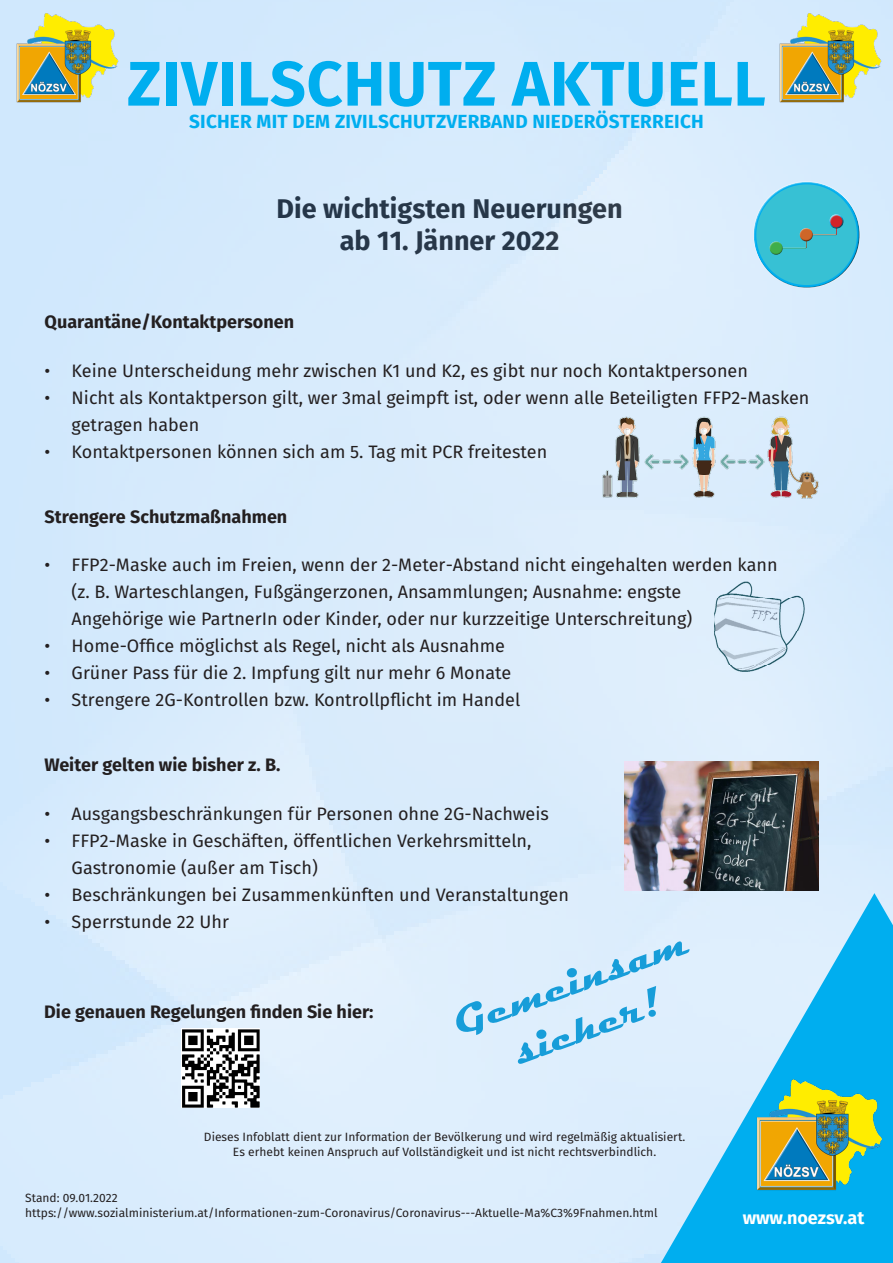
<style>
.page{position:relative;width:893px;height:1263px;background:#d9ebfc}
.page>*{position:absolute;margin:0;border:0;box-sizing:border-box;transform-origin:0 0}
.t1{font:700 63px "Fira Sans";letter-spacing:.01em;color:#00aeef}
.t2{font:700 39.45px "Magneto";color:#179dd9}
.t3{font:700 27px/32.4px "Fira Sans";color:#231f20;text-align:center}
.t4{font:700 19.05px "Fira Sans";letter-spacing:.01em;color:#00aeef}
.t5{font:18px/27px "Fira Sans";color:#231f20}
.t6{font:700 18px "Fira Sans";color:#231f20}
.t7{font:700 18px "Fira Sans";color:#fff}
.t8{font:12px "Fira Sans";color:#231f20}
</style>
<div class="page">
<img style="left:17px;top:12px;width:102px;height:90px">
<img style="left:779px;top:12px;width:102px;height:90px">
<div style="left:753px;top:180px;width:107px;height:77px;background:#fff;opacity:.75"></div>
<div style="left:753px;top:199px;width:108px;height:91px;background:#231f20;opacity:.75"></div>
<hr style="left:775px;top:247px;width:33px;height:4px;background:#231f20;opacity:.75">
<hr style="left:834px;top:221px;width:4px;height:16px;background:#231f20;opacity:.75">
<hr style="left:805px;top:233px;width:32px;height:2px;background:#37c1d4">
<hr style="left:805px;top:234px;width:32px;height:3px;background:#231f20;opacity:.75">
<hr style="left:805px;top:234px;width:3px;height:16px;background:#231f20;opacity:.75">
<div style="left:767px;top:240px;width:17px;height:11px;background:#fff;opacity:.75"></div>
<div style="left:768px;top:243px;width:16px;height:14px;background:#231f20;opacity:.75"></div>
<div style="left:797px;top:227px;width:17px;height:11px;background:#fff;opacity:.75"></div>
<div style="left:798px;top:230px;width:16px;height:13px;background:#231f20;opacity:.75"></div>
<div style="left:827px;top:214px;width:17px;height:11px;background:#fff;opacity:.75"></div>
<div style="left:828px;top:216px;width:16px;height:14px;background:#231f20;opacity:.75"></div>
<img style="left:625px;top:761px;width:194px;height:129px">
<img style="left:181px;top:1029px;width:78px;height:78px">
<svg style="left:661px;top:893px;width:232px;height:370px;background:#7ad1f6"></svg>
<img style="left:756px;top:1078px;width:127px;height:112px">
<img style="left:567px;top:379px;width:288px;height:156px">
<p class="t1" style="left:127px;top:39px;width:640px">ZIVILSCHUTZ AKTUELL</p>
<p class="t4" style="left:189px;top:108px;width:516px">SICHER MIT DEM ZIVILSCHUTZVERBAND NIEDERÖSTERREICH</p>
<p class="t3" style="left:277px;top:192px;width:348px">Die wichtigsten Neuerungen ab 11. Jänner 2022</p>
<p class="t6" style="left:45px;top:309px;width:251px">Quarantäne/Kontaktpersonen</p>
<p class="t5" style="left:45px;top:357px;width:705px">• Keine Unterscheidung mehr zwischen K1 und K2, es gibt nur noch Kontaktpersonen</p>
<p class="t5" style="left:72px;top:384px;width:739px;text-indent:-27px">• Nicht als Kontaktperson gilt, wer 3mal geimpft ist, oder wenn alle Beteiligten FFP2-Masken getragen haben</p>
<p class="t5" style="left:45px;top:438px;width:504px">• Kontaktpersonen können sich am 5. Tag mit PCR freitesten</p>
<p class="t6" style="left:45px;top:504px;width:244px">Strengere Schutzmaßnahmen</p>
<p class="t5" style="left:72px;top:551px;width:707px;text-indent:-27px">• FFP2-Maske auch im Freien, wenn der 2-Meter-Abstand nicht eingehalten werden kann (z. B. Warteschlangen, Fußgängerzonen, Ansammlungen; Ausnahme: engste<br>Angehörige wie PartnerIn oder Kinder, oder nur kurzzeitige Unterschreitung)</p>
<p class="t5" style="left:45px;top:632px;width:462px">• Home-Office möglichst als Regel, nicht als Ausnahme</p>
<p class="t5" style="left:45px;top:659px;width:468px">• Grüner Pass für die 2. Impfung gilt nur mehr 6 Monate</p>
<p class="t5" style="left:45px;top:686px;width:477px">• Strengere 2G-Kontrollen bzw. Kontrollpflicht im Handel</p>
<p class="t6" style="left:45px;top:752px;width:237px">Weiter gelten wie bisher z. B.</p>
<p class="t5" style="left:45px;top:800px;width:506px">• Ausgangsbeschränkungen für Personen ohne 2G-Nachweis</p>
<p class="t5" style="left:72px;top:827px;width:461px;text-indent:-27px">• FFP2-Maske in Geschäften, öffentlichen Verkehrsmitteln,<br>Gastronomie (außer am Tisch)</p>
<p class="t5" style="left:45px;top:881px;width:526px">• Beschränkungen bei Zusammenkünften und Veranstaltungen</p>
<p class="t5" style="left:45px;top:908px;width:186px">• Sperrstunde 22 Uhr</p>
<p class="t6" style="left:44px;top:999px;width:331px">Die genauen Regelungen finden Sie hier:</p>
<p class="t2" style="left:446px;top:1003px;width:248px;rotate:-20deg">Gemeinsam</p>
<p class="t2" style="left:507px;top:1031px;width:154px;rotate:-20deg">sicher!</p>
<p class="t8" style="left:204px;top:1129px;width:483px">Dieses Infoblatt dient zur Information der Bevölkerung und wird regelmäßig aktualisiert.</p>
<p class="t8" style="left:233px;top:1143px;width:425px">Es erhebt keinen Anspruch auf Vollständigkeit und ist nicht rechtsverbindlich.</p>
<p class="t8" style="left:25px;top:1190px;width:94px">Stand: 09.01.2022</p>
<p class="t8" style="left:25px;top:1204px;width:634px">https://www.sozialministerium.at/Informationen-zum-Coronavirus/Coronavirus---Aktuelle-Ma%C3%9Fnahmen.html</p>
<p class="t7" style="left:743px;top:1205px;width:123px">www.noezsv.at</p>
</div>
